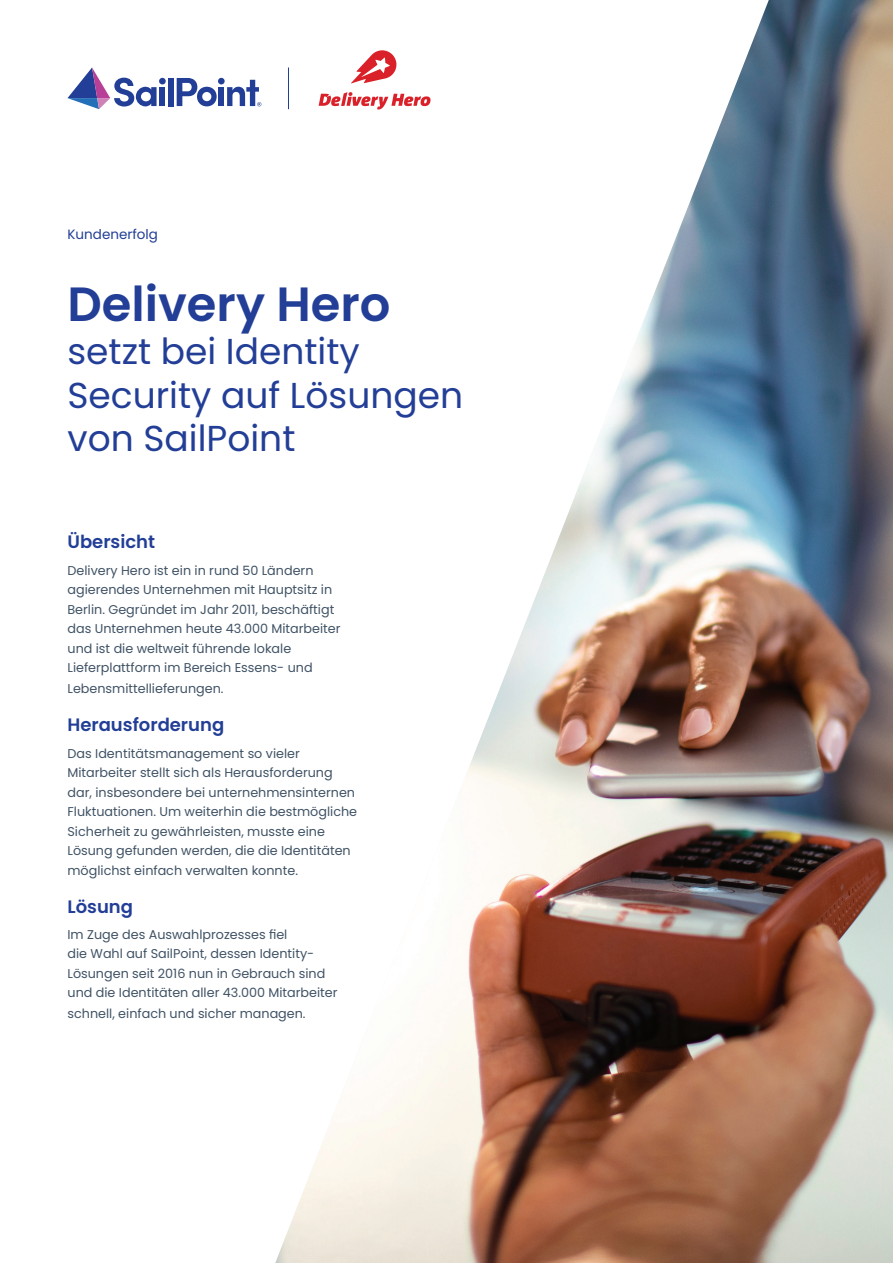
<style>
.page{position:relative;width:893px;height:1263px;background:#fff}
.page>*{position:absolute;margin:0;border:0;box-sizing:border-box;transform-origin:0 0}
.t1{font:600 48px "Poppins";color:#223e96}
.t2{font:36px/43.2px "Poppins";color:#223e96}
.t3{font:600 18px "Poppins";color:#223e96}
.t4{font:13.5px "Poppins";color:#223e96}
.t5{font:12.75px/19.5px "Poppins";color:#405365}
</style>
<div class="page">
<div style="left:168px;top:78px;width:6px;height:28px;background:#223e96"></div>
<svg style="left:67px;top:68px;width:99px;height:41px"></svg>
<svg style="left:177px;top:78px;width:84px;height:28px"></svg>
<img style="left:275px;top:0;width:618px;height:1263px">
<hr style="left:288px;top:68px;width:1px;height:41px;background:#223e96">
<svg style="left:351px;top:50px;width:47px;height:33px"></svg>
<svg style="left:319px;top:92px;width:111px;height:17px"></svg>
<p class="t4" style="left:68px;top:226px;width:92px">Kundenerfolg</p>
<h1 class="t1" style="left:68px;top:276px;width:324px">Delivery Hero</h1>
<h2 class="t2" style="left:68px;top:330px;width:397px">setzt bei Identity<br>Security auf Lösungen von SailPoint</h2>
<h3 class="t3" style="left:68px;top:532px;width:89px">Übersicht</h3>
<p class="t5" style="left:68px;top:560px;width:275px">Delivery Hero ist ein in rund 50 Ländern agierendes Unternehmen mit Hauptsitz in Berlin. Gegründet im Jahr 2011, beschäftigt das Unternehmen heute 43.000 Mitarbeiter und ist die weltweit führende lokale Lieferplattform im Bereich Essens- und</p>
<p class="t5" style="left:68px;top:679px;width:158px">Lebensmittellieferungen.</p>
<h3 class="t3" style="left:68px;top:714px;width:158px">Herausforderung</h3>
<p class="t5" style="left:68px;top:743px;width:291px">Das Identitätsmanagement so vieler Mitarbeiter stellt sich als Herausforderung dar, insbesondere bei unternehmensinternen Fluktuationen. Um weiterhin die bestmögliche Sicherheit zu gewährleisten, musste eine Lösung gefunden werden, die die Identitäten möglichst einfach verwalten konnte.</p>
<h3 class="t3" style="left:68px;top:896px;width:67px">Lösung</h3>
<p class="t5" style="left:68px;top:925px;width:272px">Im Zuge des Auswahlprozesses fiel<br>die Wahl auf SailPoint, dessen Identity-Lösungen seit 2016 nun in Gebrauch sind und die Identitäten aller 43.000 Mitarbeiter</p>
<p class="t5" style="left:68px;top:1004px;width:240px">schnell, einfach und sicher managen.</p>
</div>
